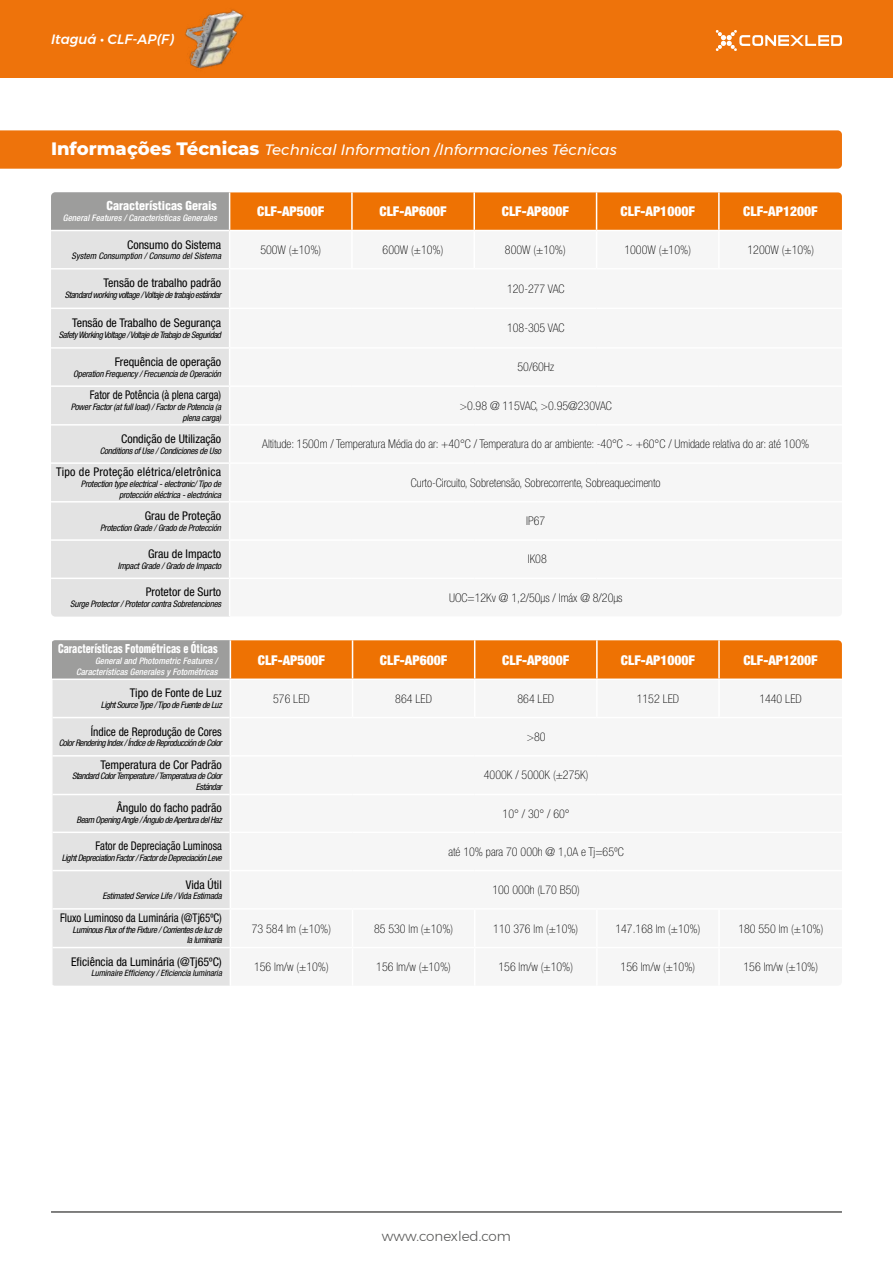
<style>
.page{position:relative;width:893px;height:1263px;background:#fff}
.page>*{position:absolute;margin:0;border:0;box-sizing:border-box;transform-origin:0 0}
.t1{font:italic 15px "Montserrat";color:#fff}
.t2{font:900 condensed 13.5px "Helvetica Neue LT Std";color:#fff}
.t3{font:300 13.5px "Montserrat";color:#575756}
.t4{font:italic 500 13.5px "Montserrat";color:#fff}
.t5{font:100 condensed 12px "Helvetica Neue LT Std";color:#000}
.t6{font:condensed 12px "Helvetica Neue LT Std";color:#000}
.t7{font:condensed 12px "Helvetica Neue LT Std";color:#000;scale:.9 1}
.t8{font:900 condensed 12px "Helvetica";color:#fff;scale:.85 1}
.t9{font:condensed 12px "Helvetica Neue LT Std";letter-spacing:.02em;color:#000}
.t10{font:condensed 12px "Helvetica Neue LT Std";color:#000;scale:.91 1}
.t11{font:condensed 12px "Helvetica Neue LT Std";color:#000;scale:.95 1}
.t12{font:900 condensed 12px "Helvetica";color:#fff}
.t13{font:italic condensed 9px/10.8px "Helvetica Neue LT Std";letter-spacing:-.04em;color:#000;text-align:right}
.t14{font:italic 500 condensed 9px/10.8px "Helvetica Neue";color:#fff;text-align:right}
.t15{font:italic condensed 9px "Helvetica Neue LT Std";color:#000}
.t16{font:italic condensed 8.7px "Helvetica Neue LT Std";letter-spacing:-.01em;color:#000}
.s1{font-weight:800;font-style:normal;font-size:18px}
</style>
<div class="page">
<div style="left:0;top:0;width:893px;height:77px;background:#ee730b"></div>
<svg style="left:716px;top:30px;width:126px;height:21px"></svg>
<hr style="left:51px;top:1211px;width:791px;height:2px;background:#575756">
<img style="left:185px;top:9px;width:59px;height:60px">
<div style="left:51px;top:192px;width:179px;height:38px;background:#9d9d9c"></div>
<div style="left:51px;top:231px;width:178px;height:347px;background:#e3e3e3"></div>
<div style="left:230px;top:192px;width:612px;height:38px;background:#ee7203"></div>
<div style="left:51px;top:578px;width:179px;height:39px;background:#e3e3e3"></div>
<hr style="left:229px;top:192px;width:1px;height:38px;background:#fff">
<hr style="left:351px;top:192px;width:2px;height:38px;background:#fff">
<hr style="left:473px;top:192px;width:2px;height:38px;background:#fff">
<hr style="left:596px;top:192px;width:1px;height:38px;background:#fff">
<hr style="left:718px;top:192px;width:2px;height:38px;background:#fff">
<hr style="left:51px;top:268px;width:179px;height:2px;background:#fff">
<hr style="left:51px;top:308px;width:179px;height:1px;background:#fff">
<hr style="left:51px;top:347px;width:179px;height:2px;background:#fff">
<hr style="left:51px;top:385px;width:179px;height:2px;background:#fff">
<hr style="left:51px;top:424px;width:179px;height:2px;background:#fff">
<hr style="left:51px;top:462px;width:179px;height:2px;background:#fff">
<hr style="left:51px;top:501px;width:179px;height:1px;background:#fff">
<hr style="left:51px;top:539px;width:179px;height:2px;background:#fff">
<hr style="left:51px;top:578px;width:179px;height:1px;background:#fff">
<hr style="left:229px;top:579px;width:1px;height:38px;background:#fff">
<div style="left:52px;top:640px;width:178px;height:39px;background:#9d9d9c"></div>
<div style="left:231px;top:640px;width:611px;height:38px;background:#ee7203"></div>
<div style="left:53px;top:680px;width:177px;height:306px;background:#e3e3e3"></div>
<hr style="left:51px;top:678px;width:179px;height:2px;background:#fff">
<hr style="left:53px;top:717px;width:177px;height:1px;background:#fff">
<hr style="left:53px;top:755px;width:177px;height:1px;background:#fff">
<hr style="left:53px;top:794px;width:177px;height:1px;background:#fff">
<hr style="left:53px;top:831px;width:177px;height:2px;background:#fff">
<hr style="left:53px;top:870px;width:177px;height:1px;background:#fff">
<hr style="left:53px;top:908px;width:177px;height:2px;background:#fff">
<hr style="left:53px;top:947px;width:177px;height:1px;background:#fff">
<hr style="left:352px;top:640px;width:1px;height:38px;background:#fff">
<hr style="left:474px;top:640px;width:1px;height:38px;background:#fff">
<hr style="left:596px;top:640px;width:2px;height:38px;background:#fff">
<hr style="left:718px;top:640px;width:2px;height:38px;background:#fff">
<div style="left:0;top:130px;width:842px;height:39px;background:#ee730b"></div>
<h2 class="t4" style="left:51px;top:28px;width:124px">Itaguá • CLF-AP(F)</h2>
<h1 class="t1" style="left:51px;top:138px;width:567px"><span class="s1">Informações Técnicas</span> Technical Information /Informaciones Técnicas</h1>
<h3 class="t12" style="left:107px;top:198px;width:112px">Características Gerais</h3>
<p class="t14" style="left:63px;top:213px;width:155px">General Features / Caracteristicas Generales</p>
<h2 class="t2" style="left:257px;top:203px;width:69px">CLF-AP500F</h2>
<h2 class="t2" style="left:379px;top:203px;width:69px">CLF-AP600F</h2>
<h2 class="t2" style="left:502px;top:203px;width:69px">CLF-AP800F</h2>
<h2 class="t2" style="left:621px;top:203px;width:76px">CLF-AP1000F</h2>
<h2 class="t2" style="left:743px;top:203px;width:76px">CLF-AP1200F</h2>
<h3 class="t6" style="left:127px;top:237px;width:95px">Consumo do Sistema</h3>
<p class="t15" style="left:72px;top:251px;width:151px">System Consumption / Consumo del Sistema</p>
<h3 class="t5" style="left:260px;top:243px;width:62px">500W (±10%)</h3>
<h3 class="t5" style="left:383px;top:243px;width:62px">600W (±10%)</h3>
<h3 class="t5" style="left:505px;top:243px;width:62px">800W (±10%)</h3>
<h3 class="t5" style="left:624px;top:243px;width:68px">1000W (±10%)</h3>
<h3 class="t5" style="left:747px;top:243px;width:68px">1200W (±10%)</h3>
<h3 class="t6" style="left:104px;top:276px;width:119px">Tensão de trabalho padrão</h3>
<p class="t13" style="left:65px;top:290px;width:158px">Standard working voltage / Voltaje de trabajo estándar</p>
<h3 class="t5" style="left:507px;top:282px;width:59px">120-277 VAC</h3>
<h3 class="t6" style="left:72px;top:316px;width:151px">Tensão de Trabalho de Segurança</h3>
<p class="t13" style="left:59px;top:329px;width:164px">Safety Working Voltage / Voltaje de Trabajo de Seguridad</p>
<h3 class="t5" style="left:507px;top:321px;width:59px">108-305 VAC</h3>
<h3 class="t6" style="left:115px;top:355px;width:108px">Frequência de operação</h3>
<p class="t13" style="left:73px;top:368px;width:150px">Operation Frequency / Frecuencia de Operación</p>
<h3 class="t5" style="left:517px;top:360px;width:38px">50/60Hz</h3>
<h3 class="t7" style="left:90px;top:388px;width:147px">Fator de Potência (à plena carga)</h3>
<p class="t13" style="left:71px;top:401px;width:152px">Power Factor (at full load) / Factor de Potencia (a plena carga)</p>
<h3 class="t5" style="left:460px;top:399px;width:153px">&gt;0.98 @ 115VAC, &gt;0.95@230VAC</h3>
<h3 class="t6" style="left:121px;top:432px;width:101px">Condição de Utilização</h3>
<p class="t13" style="left:100px;top:445px;width:123px">Conditions of Use / Condiciones de Uso</p>
<h3 class="t5" style="left:262px;top:437px;width:549px">Altitude: 1500m / Temperatura Média do ar: +40°C / Temperatura do ar ambiente: -40°C ~ +60°C / Umidade relativa do ar: até 100%</h3>
<h3 class="t9" style="left:56px;top:465px;width:166px">Tipo de Proteção elétrica/eletrônica</h3>
<p class="t13" style="left:81px;top:478px;width:142px">Protection type electrical - electronic/ Tipo de protección eléctrica - electrónica</p>
<h3 class="t5" style="left:411px;top:476px;width:251px">Curto-Circuito, Sobretensão, Sobrecorrente, Sobreaquecimento</h3>
<h3 class="t6" style="left:145px;top:509px;width:78px">Grau de Proteção</h3>
<p class="t13" style="left:100px;top:522px;width:122px">Protection Grade / Grado de Protección</p>
<h3 class="t5" style="left:526px;top:514px;width:21px">IP67</h3>
<h3 class="t6" style="left:148px;top:547px;width:75px">Grau de Impacto</h3>
<p class="t13" style="left:118px;top:560px;width:105px">Impact Grade / Grado de Impacto</p>
<h3 class="t6" style="left:146px;top:585px;width:77px">Protetor de Surto</h3>
<p class="t13" style="left:70px;top:599px;width:152px">Surge Protector / Protetor contra Sobretenciones</p>
<h3 class="t5" style="left:528px;top:552px;width:21px">IK08</h3>
<h3 class="t5" style="left:449px;top:591px;width:175px">UOC=12Kv @ 1,2/50μs / Imáx @ 8/20μs</h3>
<h3 class="t8" style="left:58px;top:641px;width:189px">Características Fotométricas e Óticas</h3>
<p class="t14" style="left:76px;top:655px;width:143px">General and Photometric Features /<br>Características Generales y Fotométricas</p>
<h2 class="t2" style="left:258px;top:651px;width:69px">CLF-AP500F</h2>
<h2 class="t2" style="left:380px;top:651px;width:69px">CLF-AP600F</h2>
<h2 class="t2" style="left:502px;top:651px;width:69px">CLF-AP800F</h2>
<h2 class="t2" style="left:621px;top:651px;width:76px">CLF-AP1000F</h2>
<h2 class="t2" style="left:743px;top:651px;width:76px">CLF-AP1200F</h2>
<h3 class="t6" style="left:130px;top:686px;width:93px">Tipo de Fonte de Luz</h3>
<p class="t13" style="left:101px;top:700px;width:122px">Light Source Type / Tipo de Fuente de Luz</p>
<h3 class="t5" style="left:273px;top:692px;width:38px">576 LED</h3>
<h3 class="t5" style="left:395px;top:692px;width:38px">864 LED</h3>
<h3 class="t5" style="left:517px;top:692px;width:38px">864 LED</h3>
<h3 class="t5" style="left:637px;top:692px;width:44px">1152 LED</h3>
<h3 class="t5" style="left:759px;top:692px;width:44px">1440 LED</h3>
<h3 class="t11" style="left:91px;top:724px;width:139px">Índice de Reprodução de Cores</h3>
<p class="t13" style="left:59px;top:738px;width:165px">Color Rendering Index / Índice de Reproducción de Color</p>
<h3 class="t5" style="left:527px;top:730px;width:20px">&gt;80</h3>
<h3 class="t6" style="left:100px;top:757px;width:123px">Temperatura de Cor Padrão</h3>
<p class="t13" style="left:72px;top:771px;width:151px">Standard Color Temperature / Temperatura de Color<br>Estándar</p>
<h3 class="t5" style="left:484px;top:768px;width:106px">4000K / 5000K (±275K)</h3>
<h3 class="t6" style="left:117px;top:801px;width:107px">Ângulo do facho padrão</h3>
<p class="t13" style="left:77px;top:815px;width:147px">Beam Opening Angle / Ángulo de Apertura del Haz</p>
<h3 class="t5" style="left:503px;top:807px;width:69px">10° / 30° / 60°</h3>
<h3 class="t7" style="left:96px;top:839px;width:142px">Fator de Depreciação Luminosa</h3>
<p class="t13" style="left:62px;top:853px;width:162px">Light Depreciation Factor / Factor de Depreciación Leve</p>
<h3 class="t5" style="left:448px;top:845px;width:177px">até 10% para 70 000h @ 1,0A e Tj=65ºC</h3>
<h3 class="t6" style="left:186px;top:877px;width:37px">Vida Útil</h3>
<p class="t13" style="left:103px;top:891px;width:121px">Estimated Service Life / Vida Estimada</p>
<h3 class="t5" style="left:492px;top:883px;width:89px">100 000h (L70 B50)</h3>
<h3 class="t10" style="left:60px;top:910px;width:179px">Fluxo Luminoso da Luminária (@Tj65ºC)</h3>
<p class="t13" style="left:73px;top:924px;width:151px">Luminous Flux of the Fixture / Corrientes de luz de la luminaria</p>
<h3 class="t5" style="left:252px;top:921px;width:81px">73 584 lm (±10%)</h3>
<h3 class="t5" style="left:374px;top:921px;width:81px">85 530 lm (±10%)</h3>
<h3 class="t5" style="left:493px;top:921px;width:87px">110 376 lm (±10%)</h3>
<h3 class="t5" style="left:615px;top:921px;width:87px">147.168 lm (±10%)</h3>
<h3 class="t5" style="left:738px;top:921px;width:87px">180 550 lm (±10%)</h3>
<h3 class="t6" style="left:71px;top:954px;width:152px">Eficiência da Luminária (@Tj65ºC)</h3>
<p class="t16" style="left:91px;top:968px;width:132px">Luminaire Efficiency / Eficiencia luminaria</p>
<h3 class="t5" style="left:254px;top:960px;width:76px">156 lm/w (±10%)</h3>
<h3 class="t5" style="left:376px;top:960px;width:76px">156 lm/w (±10%)</h3>
<h3 class="t5" style="left:498px;top:960px;width:76px">156 lm/w (±10%)</h3>
<h3 class="t5" style="left:621px;top:960px;width:76px">156 lm/w (±10%)</h3>
<h3 class="t5" style="left:743px;top:960px;width:76px">156 lm/w (±10%)</h3>
<h2 class="t3" style="left:382px;top:1226px;width:131px">www.conexled.com</h2>
</div>
